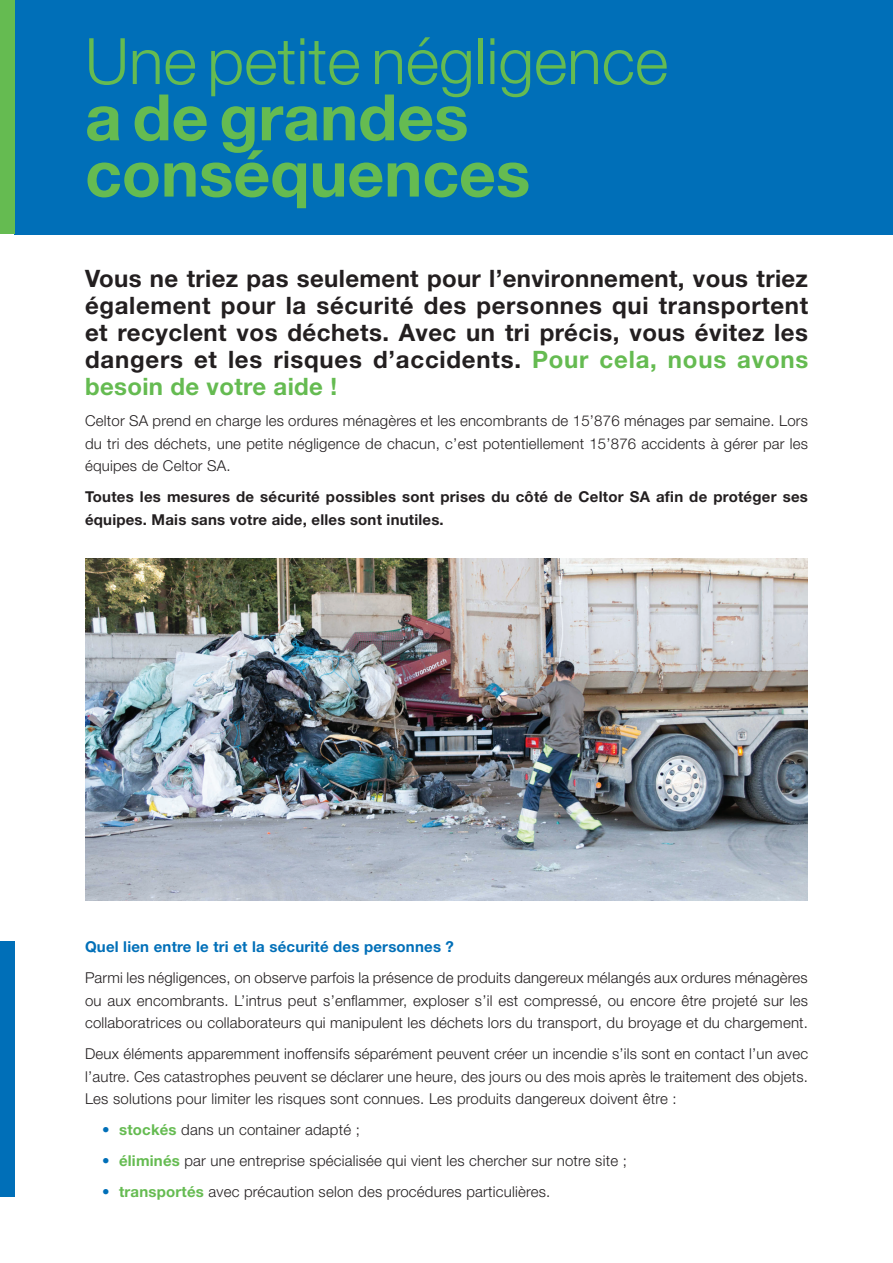
<style>
.page{position:relative;width:893px;height:1263px;background:#fff}
.page>*{position:absolute;margin:0;border:0;box-sizing:border-box;transform-origin:0 0}
.t1{font:700 64.05px/56.2px "Helvetica Neue LT Std";color:#65bb51}
.t2{font:300 64.05px "Helvetica Neue LT Std";color:#65bb51}
.t3{font:700 24px/27px "Helvetica Neue LT Std";letter-spacing:.03em;color:#231f20;text-align:justify}
.t4{font:300 15px/22.5px "Helvetica Neue LT Std";letter-spacing:.015em;color:#231f20;text-align:justify}
.t5{font:700 15px/22.5px "Helvetica Neue LT Std";letter-spacing:.015em;color:#231f20}
.t6{font:700 15px "Helvetica Neue LT Std";letter-spacing:.015em;color:#006fb8}
.s1{color:#65bb51}
.s2{color:#006fb8}
.s3{font-weight:700;color:#65bb51}
</style>
<div class="page">
<img style="left:85px;top:558px;width:723px;height:342px">
<div style="left:14px;top:0;width:879px;height:234px;background:#006fb8"></div>
<div style="left:0;top:0;width:15px;height:234px;background:#65bb51"></div>
<div style="left:0;top:941px;width:15px;height:256px;background:#006fb8"></div>
<h1 class="t2" style="left:85px;top:22px;width:585px">Une petite négligence</h1>
<h1 class="t1" style="left:85px;top:88px;width:447px">a de grandes conséquences</h1>
<p class="t3" style="left:85px;top:265px;width:725px">Vous ne triez pas seulement pour l’environnement, vous triez également pour la sécurité des personnes qui transportent et recyclent vos déchets. Avec un tri précis, vous évitez les dangers et les risques d’accidents. <span class="s1">Pour cela, nous avons besoin de votre aide !</span></p>
<p class="t4" style="left:85px;top:409px;width:724px">Celtor SA prend en charge les ordures ménagères et les encombrants de 15’876 ménages par semaine. Lors du tri des déchets, une petite négligence de chacun, c’est potentiellement 15’876 accidents à gérer par les équipes de Celtor SA.</p>
<p class="t5" style="left:85px;top:485px;width:724px">Toutes les mesures de sécurité possibles sont prises du côté de Celtor SA afin de protéger ses équipes. Mais sans votre aide, elles sont inutiles.</p>
<p class="t6" style="left:85px;top:937px;width:370px">Quel lien entre le tri et la sécurité des personnes ?</p>
<p class="t4" style="left:85px;top:966px;width:724px">Parmi les négligences, on observe parfois la présence de produits dangereux mélangés aux ordures ménagères ou aux encombrants. L’intrus peut s’enflammer, exploser s’il est compressé, ou encore être projeté sur les collaboratrices ou collaborateurs qui manipulent les déchets lors du transport, du broyage et du chargement.</p>
<p class="t4" style="left:85px;top:1042px;width:725px">Deux éléments apparemment inoffensifs séparément peuvent créer un incendie s’ils sont en contact l’un avec l’autre. Ces catastrophes peuvent se déclarer une heure, des jours ou des mois après le traitement des objets.<br>Les solutions pour limiter les risques sont connues. Les produits dangereux doivent être :</p>
<p class="t4" style="left:102px;top:1118px;width:259px"><span class="s2">•</span> <span class="s3">stockés</span> dans un container adapté ;</p>
<p class="t4" style="left:102px;top:1149px;width:526px"><span class="s2">•</span> <span class="s3">éliminés</span> par une entreprise spécialisée qui vient les chercher sur notre site ;</p>
<p class="t4" style="left:102px;top:1180px;width:450px"><span class="s2">•</span> <span class="s3">transportés</span> avec précaution selon des procédures particulières.</p>
</div>
